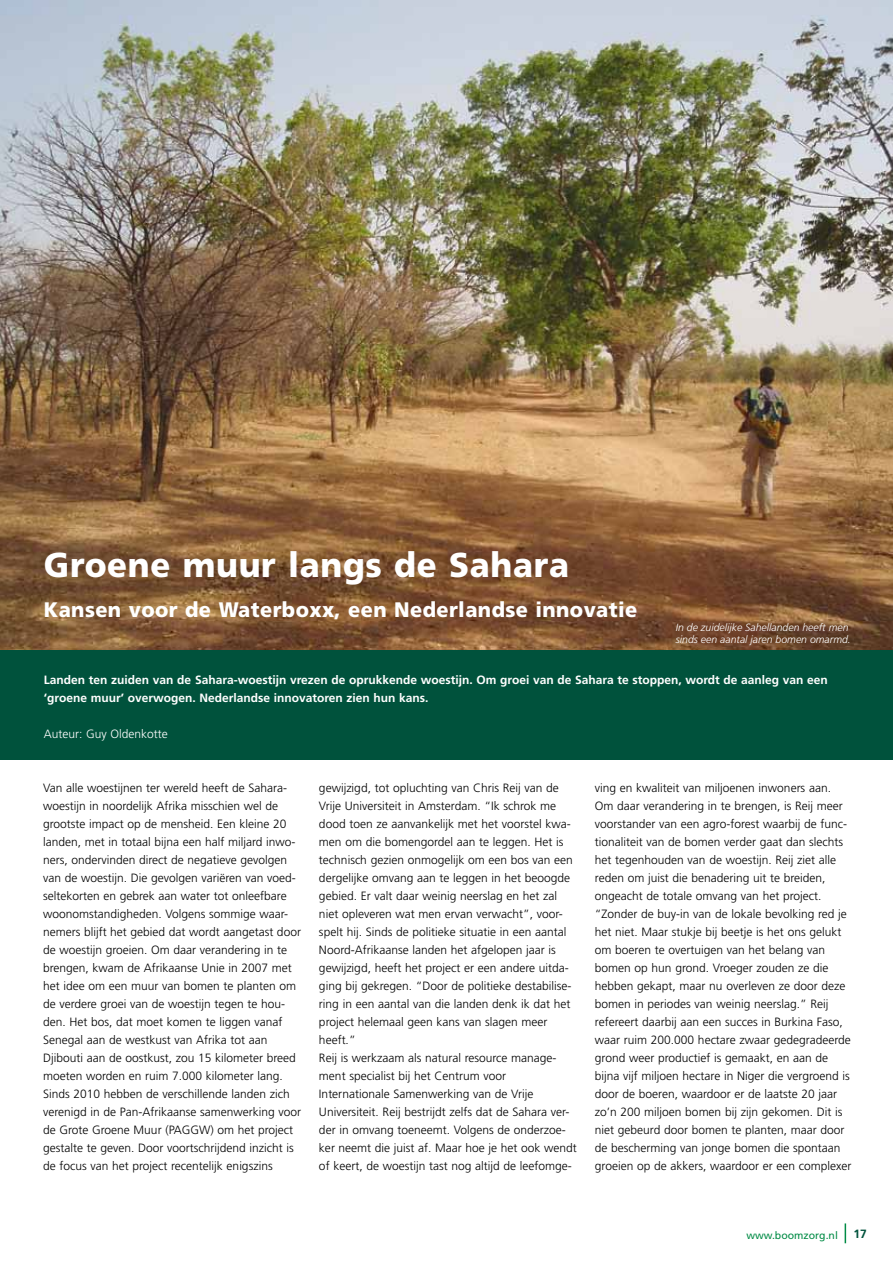
<style>
.page{position:relative;width:893px;height:1263px;background:#fff}
.page>*{position:absolute;margin:0;border:0;box-sizing:border-box;transform-origin:0 0}
.t1{font:900 34.5px "Frutiger";letter-spacing:.02em;color:#fff;scale:.95 1}
.t2{font:900 21px "Frutiger";letter-spacing:.02em;color:#fff;scale:.95 1}
.t3{font:300 12px/18px "Frutiger";color:#000}
.t4{font:700 12px/18px "Frutiger";color:#fff}
.t5{font:300 12px "Frutiger";color:#fff}
.t6{font:700 12px "Frutiger";color:#00523c}
.t7{font:italic 300 10.5px/12.6px "Frutiger";color:#fff}
.t8{font:10.5px "Frutiger";color:#008b45}
</style>
<div class="page">
<svg style="left:845px;top:1223px;width:1px;height:20px"></svg>
<img style="left:0;top:0;width:893px;height:649px">
<div style="left:0;top:649px;width:893px;height:110px;background:#00523c"></div>
<h1 class="t1" style="left:44px;top:544px;width:554px">Groene muur langs de Sahara</h1>
<h2 class="t2" style="left:44px;top:596px;width:626px">Kansen voor de Waterboxx, een Nederlandse innovatie</h2>
<p class="t7" style="left:676px;top:621px;width:177px">In de zuidelijke Sahellanden heeft men sinds een aantal jaren bomen omarmd.</p>
<p class="t4" style="left:44px;top:671px;width:785px">Landen ten zuiden van de Sahara-woestijn vrezen de oprukkende woestijn. Om groei van de Sahara te stoppen, wordt de aanleg van een ‘groene muur’ overwogen. Nederlandse innovatoren zien hun kans.</p>
<p class="t5" style="left:44px;top:727px;width:126px">Auteur: Guy Oldenkotte</p>
<p class="t3" style="left:43px;top:779px;width:259px">Van alle woestijnen ter wereld heeft de Sahara&shy;woestijn in noordelijk Afrika misschien wel de grootste impact op de mensheid. Een kleine 20 landen, met in totaal bijna een half miljard inwo&shy;ners, ondervinden direct de negatieve gevolgen van de woestijn. Die gevolgen variëren van voed&shy;seltekorten en gebrek aan water tot onleefbare woonomstandigheden. Volgens sommige waar&shy;nemers blijft het gebied dat wordt aangetast door de woestijn groeien. Om daar verandering in te brengen, kwam de Afrikaanse Unie in 2007 met het idee om een muur van bomen te planten om de verdere groei van de woestijn tegen te hou&shy;den. Het bos, dat moet komen te liggen vanaf Senegal aan de westkust van Afrika tot aan Djibouti aan de oostkust, zou 15 kilometer breed moeten worden en ruim 7.000 kilometer lang.<br>Sinds 2010 hebben de verschillende landen zich verenigd in de Pan-Afrikaanse samenwerking voor de Grote Groene Muur (PAGGW) om het project gestalte te geven. Door voortschrijdend inzicht is de focus van het project recentelijk enigszins</p>
<p class="t3" style="left:319px;top:779px;width:259px">gewijzigd, tot opluchting van Chris Reij van de Vrije Universiteit in Amsterdam. “Ik schrok me dood toen ze aanvankelijk met het voorstel kwa&shy;men om die bomengordel aan te leggen. Het is technisch gezien onmogelijk om een bos van een dergelijke omvang aan te leggen in het beoogde gebied. Er valt daar weinig neerslag en het zal niet opleveren wat men ervan verwacht”, voor&shy;spelt hij. Sinds de politieke situatie in een aantal Noord-Afrikaanse landen het afgelopen jaar is gewijzigd, heeft het project er een andere uitda&shy;ging bij gekregen. “Door de politieke destabilise&shy;ring in een aantal van die landen denk ik dat het project helemaal geen kans van slagen meer heeft.”<br>Reij is werkzaam als natural resource manage&shy;ment specialist bij het Centrum voor Internationale Samenwerking van de Vrije Universiteit. Reij bestrijdt zelfs dat de Sahara ver&shy;der in omvang toeneemt. Volgens de onderzoe&shy;ker neemt die juist af. Maar hoe je het ook wendt of keert, de woestijn tast nog altijd de leefomge-</p>
<p class="t3" style="left:595px;top:779px;width:258px">ving en kwaliteit van miljoenen inwoners aan.<br>Om daar verandering in te brengen, is Reij meer voorstander van een agro-forest waarbij de func&shy;tionaliteit van de bomen verder gaat dan slechts het tegenhouden van de woestijn. Reij ziet alle reden om juist die benadering uit te breiden, ongeacht de totale omvang van het project. “Zonder de buy-in van de lokale bevolking red je het niet. Maar stukje bij beetje is het ons gelukt om boeren te overtuigen van het belang van bomen op hun grond. Vroeger zouden ze die hebben gekapt, maar nu overleven ze door deze bomen in periodes van weinig neerslag.” Reij refereert daarbij aan een succes in Burkina Faso, waar ruim 200.000 hectare zwaar gedegradeerde grond weer productief is gemaakt, en aan de bijna vijf miljoen hectare in Niger die vergroend is door de boeren, waardoor er de laatste 20 jaar zo’n 200 miljoen bomen bij zijn gekomen. Dit is niet gebeurd door bomen te planten, maar door de bescherming van jonge bomen die spontaan groeien op de akkers, waardoor er een complexer</p>
<p class="t8" style="left:746px;top:1229px;width:93px">www.boomzorg.nl</p>
<p class="t6" style="left:853px;top:1227px;width:15px">17</p>
</div>
